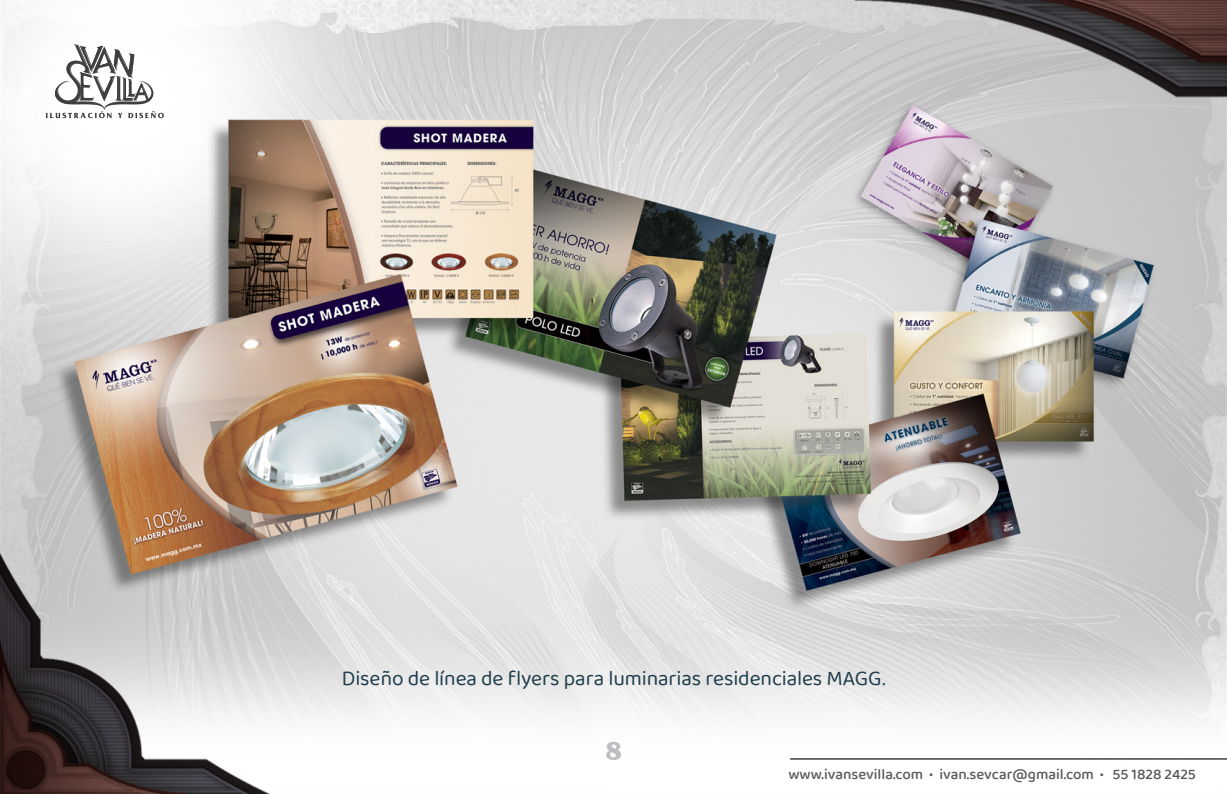
<style>
.page{position:relative;width:1227px;height:794px;background:#fff}
.page>*{position:absolute;margin:0;border:0;box-sizing:border-box;transform-origin:0 0}
.t1{font:700 27px "France";color:#bdbec1}
.t2{font:21px "Baloo Chettan 2";letter-spacing:-.005em;color:#203e4c}
.t3{font:500 15px "Baloo 2";color:#58595b}
</style>
<div class="page">
<img style="left:0;top:0;width:1227px;height:793px">
<svg style="left:46px;top:44px;width:118px;height:74px"></svg>
<hr style="left:790px;top:758px;width:437px;height:1px;background:#3f3f40">
<p class="t2" style="left:342px;top:663px;width:545px">Diseño de línea de flyers para luminarias residenciales MAGG.</p>
<p class="t1" style="left:606px;top:736px;width:17px">8</p>
<p class="t3" style="left:788px;top:763px;width:409px">www.ivansevilla.com • ivan.sevcar@gmail.com • 55 1828 2425</p>
</div>
